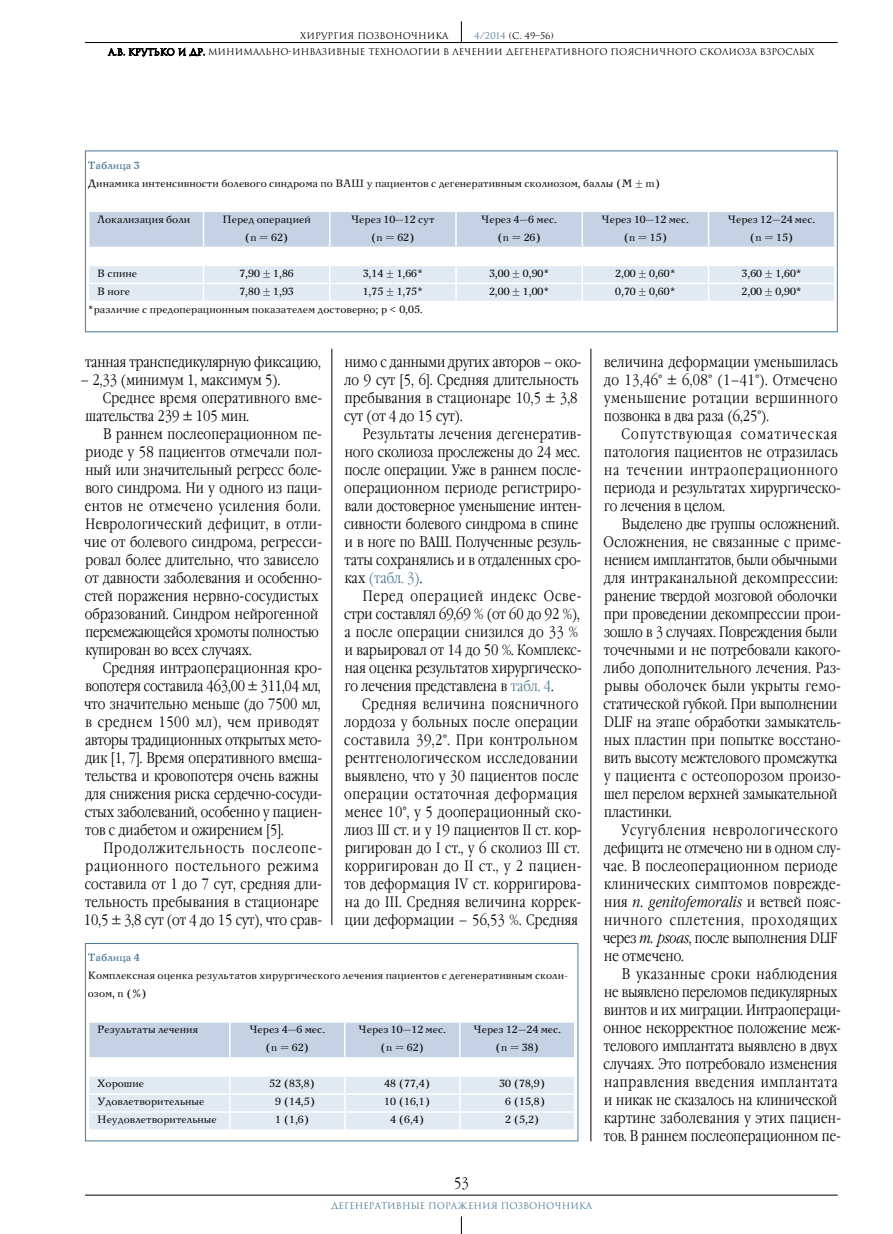
<style>
.page{position:relative;width:893px;height:1234px;background:#fff}
.page>*{position:absolute;margin:0;border:0;box-sizing:border-box;transform-origin:0 0}
.t1{font:300 15px/18px "Garamond Narrow C";letter-spacing:.005em;color:#000}
.t2{font:300 15px/18px "Garamond Narrow C";letter-spacing:.025em;color:#000}
.t3{font:300 15px "Garamond Narrow C";letter-spacing:.04em;color:#000}
.t4{font:300 15px "Garamond Narrow C";letter-spacing:.035em;color:#000}
.t5{font:300 15px "Garamond Narrow C";letter-spacing:.055em;color:#000}
.t6{font:300 15px "Garamond Narrow C";letter-spacing:.065em;color:#000}
.t7{font:10.5px/18px "New Journal C";color:#000;text-align:center}
.t8{font:700 10.5px "New Journal C";color:#4e7a98}
.t9{font:9px/15.9px "Romul";color:#000}
.t10{font:9px "Romul";color:#4e7a98}
.s1{color:#4e7a98}
.s2{font-style:italic}
</style>
<div class="page">
<hr style="left:85px;top:1194px;width:753px;height:1px;background:#000">
<svg style="left:461px;top:1216px;width:1px;height:17px"></svg>
<hr style="left:85px;top:42px;width:753px;height:1px;background:#000">
<svg style="left:461px;top:21px;width:1px;height:21px"></svg>
<svg style="left:108px;top:48px;width:97px;height:9px"></svg>
<hr style="left:332px;top:348px;width:1px;height:576px;background:#000">
<hr style="left:591px;top:348px;width:1px;height:792px;background:#000">
<svg style="left:85px;top:150px;width:753px;height:182px"></svg>
<svg style="left:85px;top:943px;width:494px;height:198px"></svg>
<p class="t9" style="left:108px;top:28px;width:708px;text-indent:366px"><span class="s1">4/2014</span> (С. 49–56)<br>А.В. Крутько и др. Минимально-инвазивные технологии в лечении дегенеративного поясничного сколиоза взрослых</p>
<p class="t9" style="left:300px;top:28px;width:150px">ХИРУРГИЯ ПОЗВОНОЧНИКА</p>
<p class="t8" style="left:88px;top:158px;width:53px">Таблица 3</p>
<p class="t7" style="left:88px;top:174px;width:574px">Динамика интенсивности болевого синдрома по ВАШ у пациентов с дегенеративным сколиозом, баллы (M ± m)</p>
<p class="t7" style="left:97px;top:210px;width:95px">Локализация боли</p>
<p class="t7" style="left:222px;top:210px;width:90px">Перед операцией (n = 62)</p>
<p class="t7" style="left:351px;top:210px;width:85px">Через 10–12 сут (n = 62)</p>
<p class="t7" style="left:481px;top:210px;width:77px">Через 4–6 мес. (n = 26)</p>
<p class="t7" style="left:602px;top:210px;width:89px">Через 10–12 мес. (n = 15)</p>
<p class="t7" style="left:728px;top:210px;width:89px">Через 12–24 мес. (n = 15)</p>
<p class="t7" style="left:97px;top:264px;width:41px">В спине</p>
<p class="t7" style="left:239px;top:264px;width:56px">7,90 ± 1,86</p>
<p class="t7" style="left:363px;top:264px;width:62px">3,14 ± 1,66*</p>
<p class="t7" style="left:489px;top:264px;width:62px">3,00 ± 0,90*</p>
<p class="t7" style="left:615px;top:264px;width:62px">2,00 ± 0,60*</p>
<p class="t7" style="left:741px;top:264px;width:62px">3,60 ± 1,60*</p>
<p class="t7" style="left:97px;top:282px;width:34px">В ноге</p>
<p class="t7" style="left:239px;top:282px;width:56px">7,80 ± 1,93</p>
<p class="t7" style="left:363px;top:282px;width:62px">1,75 ± 1,75*</p>
<p class="t7" style="left:489px;top:282px;width:62px">2,00 ± 1,00*</p>
<p class="t7" style="left:615px;top:282px;width:62px">0,70 ± 0,60*</p>
<p class="t7" style="left:741px;top:282px;width:62px">2,00 ± 0,90*</p>
<p class="t7" style="left:88px;top:300px;width:336px">*различие с предоперационным показателем достоверно; p &lt; 0,05.</p>
<p class="t1" style="left:85px;top:353px;width:237px">танная транспедикулярную фиксацию,</p>
<p class="t1" style="left:80px;top:371px;width:201px">– 2,33 (минимум 1, максимум 5).</p>
<p class="t1" style="left:103px;top:389px;width:221px">Среднее время оперативного вме-</p>
<p class="t1" style="left:85px;top:407px;width:165px">шательства 239 ± 105 мин.</p>
<p class="t1" style="left:103px;top:425px;width:220px">В раннем послеоперационном пе-</p>
<p class="t1" style="left:86px;top:443px;width:238px">риоде у 58 пациентов отмечали пол-</p>
<p class="t1" style="left:85px;top:461px;width:238px">ный или значительный регресс боле-</p>
<p class="t1" style="left:85px;top:479px;width:238px">вого синдрома. Ни у одного из паци-</p>
<p class="t3" style="left:85px;top:497px;width:237px">ентов не отмечено усиления боли.</p>
<p class="t4" style="left:85px;top:515px;width:238px">Неврологический дефицит, в отли-</p>
<p class="t1" style="left:84px;top:533px;width:239px">чие от болевого синдрома, регресси-</p>
<p class="t1" style="left:86px;top:551px;width:235px">ровал более длительно, что зависело</p>
<p class="t1" style="left:85px;top:569px;width:239px">от давности заболевания и особенно-</p>
<p class="t1" style="left:85px;top:587px;width:235px">стей поражения нервно-сосудистых</p>
<p class="t1" style="left:85px;top:605px;width:235px">образований. Синдром нейрогенной</p>
<p class="t1" style="left:85px;top:623px;width:235px">перемежающейся хромоты полностью</p>
<p class="t1" style="left:85px;top:641px;width:168px">купирован во всех случаях.</p>
<p class="t1" style="left:103px;top:659px;width:221px">Средняя интраоперационная кро-</p>
<p class="t1" style="left:85px;top:677px;width:237px">вопотеря составила 463,00 ± 311,04 мл,</p>
<p class="t1" style="left:84px;top:695px;width:238px">что значительно меньше (до 7500 мл,</p>
<p class="t3" style="left:85px;top:713px;width:235px">в среднем 1500 мл), чем приводят</p>
<p class="t1" style="left:85px;top:731px;width:239px">авторы традиционных открытых мето-</p>
<p class="t1" style="left:85px;top:749px;width:238px">дик [1, 7]. Время оперативного вмеша-</p>
<p class="t1" style="left:85px;top:767px;width:235px">тельства и кровопотеря очень важны</p>
<p class="t1" style="left:85px;top:785px;width:238px">для снижения риска сердечно-сосуди-</p>
<p class="t1" style="left:85px;top:803px;width:239px">стых заболеваний, особенно у пациен-</p>
<p class="t1" style="left:85px;top:821px;width:200px">тов с диабетом и ожирением [5].</p>
<p class="t6" style="left:103px;top:839px;width:220px">Продолжительность послеопе-</p>
<p class="t5" style="left:86px;top:857px;width:235px">рационного постельного режима</p>
<p class="t1" style="left:85px;top:875px;width:239px">составила от 1 до 7 сут, средняя дли-</p>
<p class="t1" style="left:85px;top:893px;width:235px">тельность пребывания в стационаре</p>
<p class="t1" style="left:84px;top:911px;width:240px">10,5 ± 3,8 сут (от 4 до 15 сут), что срав-</p>
<p class="t1" style="left:344px;top:353px;width:239px">нимо с данными других авторов – око&shy;ло 9 сут [5, 6]. Средняя длительность пребывания в стационаре 10,5 ± 3,8 сут (от 4 до 15 сут).</p>
<p class="t1" style="left:344px;top:425px;width:239px;text-indent:19px">Результаты лечения дегенератив&shy;ного сколиоза прослежены до 24 мес. после операции. Уже в раннем после&shy;операционном периоде регистриро&shy;вали достоверное уменьшение интен&shy;сивности болевого синдрома в спине и в ноге по ВАШ. Полученные резуль&shy;таты сохранялись и в отдаленных сро&shy;ках <span class="s1">(табл. 3)</span>.</p>
<p class="t1" style="left:344px;top:587px;width:239px;text-indent:19px">Перед операцией индекс Осве&shy;стри составлял 69,69 % (от 60 до 92 %), а после операции снизился до 33 % и варьировал от 14 до 50 %. Комплекс&shy;ная оценка результатов хирургическо&shy;го лечения представлена в <span class="s1">табл. 4</span>.</p>
<p class="t2" style="left:344px;top:695px;width:239px;text-indent:18px">Средняя величина поясничного лордоза у больных после операции составила 39,2°. При контрольном рентгенологическом исследовании выявлено, что у 30 пациентов после операции остаточная деформация менее 10°, у 5 дооперационный ско&shy;лиоз III ст. и у 19 пациентов II ст. кор&shy;ригирован до I ст., у 6 сколиоз III ст. корригирован до II ст., у 2 пациен&shy;тов деформация IV ст. корригирова&shy;на до III. Средняя величина коррек&shy;ции деформации – 56,53 %. Средняя</p>
<p class="t8" style="left:88px;top:950px;width:53px">Таблица 4</p>
<p class="t7" style="left:88px;top:966px;width:482px;text-align:left">Комплексная оценка результатов хирургического лечения пациентов с дегенеративным сколи&shy;озом, n (%)</p>
<p class="t7" style="left:97px;top:1020px;width:103px">Результаты лечения</p>
<p class="t7" style="left:249px;top:1020px;width:77px">Через 4–6 мес. (n = 62)</p>
<p class="t7" style="left:359px;top:1020px;width:89px">Через 10–12 мес. (n = 62)</p>
<p class="t7" style="left:474px;top:1020px;width:89px">Через 12–24 мес. (n = 38)</p>
<p class="t7" style="left:97px;top:1074px;width:48px">Хорошие</p>
<p class="t7" style="left:269px;top:1074px;width:48px">52 (83,8)</p>
<p class="t7" style="left:384px;top:1074px;width:48px">48 (77,4)</p>
<p class="t7" style="left:499px;top:1074px;width:48px">30 (78,9)</p>
<p class="t7" style="left:97px;top:1092px;width:109px">Удовлетворительные</p>
<p class="t7" style="left:275px;top:1092px;width:42px">9 (14,5)</p>
<p class="t7" style="left:384px;top:1092px;width:48px">10 (16,1)</p>
<p class="t7" style="left:505px;top:1092px;width:42px">6 (15,8)</p>
<p class="t7" style="left:97px;top:1110px;width:121px">Неудовлетворительные</p>
<p class="t7" style="left:275px;top:1110px;width:36px">1 (1,6)</p>
<p class="t7" style="left:390px;top:1110px;width:36px">4 (6,4)</p>
<p class="t7" style="left:505px;top:1110px;width:36px">2 (5,2)</p>
<p class="t1" style="left:604px;top:353px;width:235px;text-align:justify">величина деформации уменьшилась до 13,46° ± 6,08° (1–41°). Отмечено уменьшение ротации вершинного позвонка в два раза (6,25°).</p>
<p class="t1" style="left:604px;top:425px;width:238px;text-indent:17px">Сопутствующая соматическая патология пациентов не отразилась на течении интраоперационного периода и результатах хирургическо&shy;го лечения в целом.</p>
<p class="t1" style="left:603px;top:515px;width:239px;text-indent:18px">Выделено две группы осложнений.<br>Осложнения, не связанные с приме&shy;нением имплантатов, были обычными для интраканальной декомпрессии: ранение твердой мозговой оболочки при проведении декомпрессии прои&shy;зошло в 3 случаях. Повреждения были точечными и не потребовали какого&shy;либо дополнительного лечения. Раз&shy;рывы оболочек были укрыты гемо&shy;статической губкой. При выполнении DLIF на этапе обработки замыкатель&shy;ных пластин при попытке восстано&shy;вить высоту межтелового промежутка у пациента с остеопорозом произо&shy;шел перелом верхней замыкательной пластинки.</p>
<p class="t2" style="left:603px;top:821px;width:239px;text-indent:18px">Усугубления неврологического дефицита не отмечено ни в одном слу&shy;чае. В послеоперационном периоде клинических симптомов поврежде&shy;ния <span class="s2">n. genitofemoralis</span> и ветвей пояс&shy;ничного сплетения, проходящих через <span class="s2">m. рsoаs</span>, после выполнения DLIF не отмечено.</p>
<p class="t1" style="left:603px;top:965px;width:239px;text-indent:18px">В указанные сроки наблюдения не выявлено переломов педикулярных винтов и их миграции. Интраопераци&shy;онное некорректное положение меж&shy;телового имплантата выявлено в двух случаях. Это потребовало изменения направления введения имплантата и никак не сказалось на клинической картине заболевания у этих пациен&shy;тов. В раннем послеоперационном пе-</p>
<p class="t1" style="left:454px;top:1173px;width:16px">53</p>
<p class="t10" style="left:331px;top:1200px;width:263px">Дегенеративные поражения позвоночника</p>
</div>
